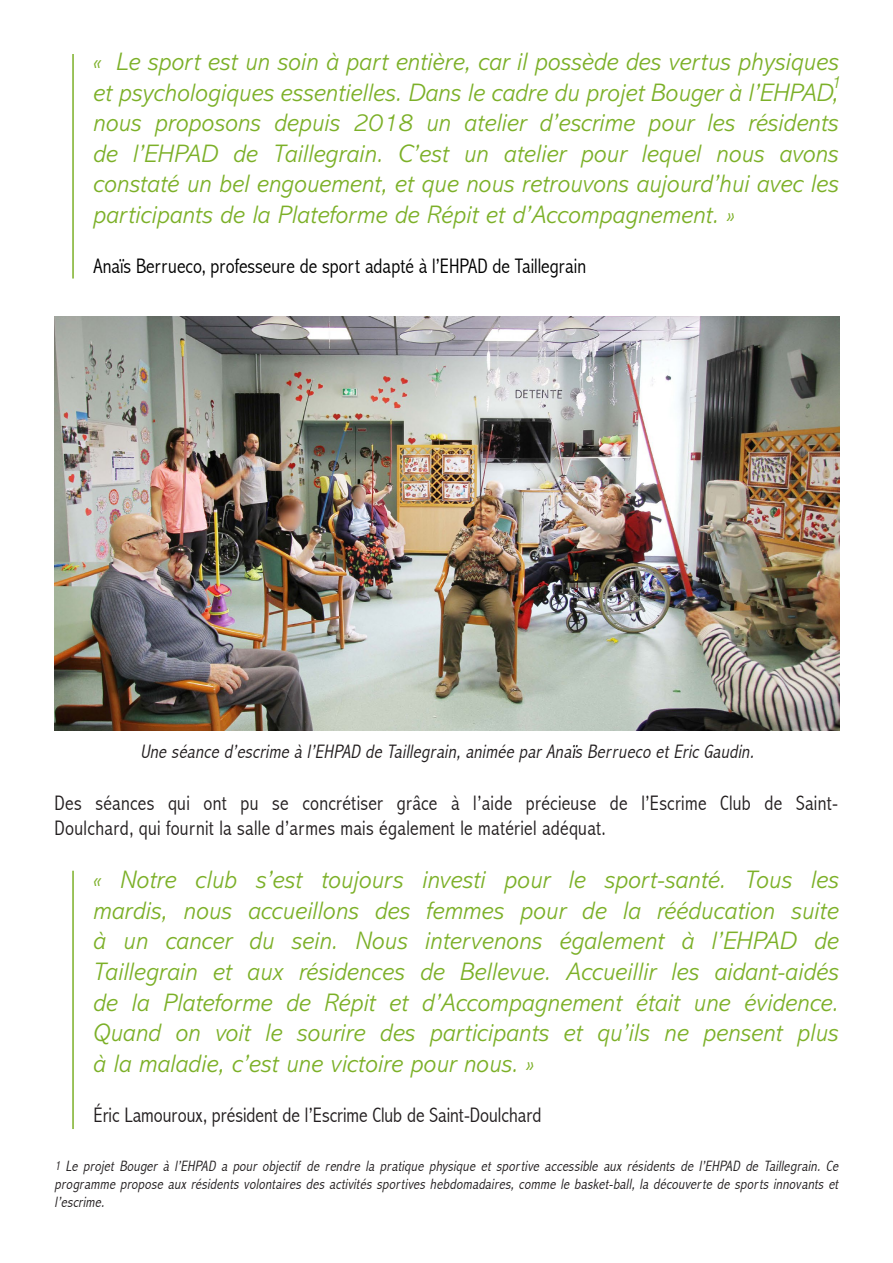
<style>
.page{position:relative;width:893px;height:1263px;background:#fff}
.page>*{position:absolute;margin:0;border:0;box-sizing:border-box;transform-origin:0 0}
.t1{font:italic 300 25.5px/30.6px "Abadi MT Std";color:#7cb028;text-align:justify}
.t2{font:300 condensed 21px/25.2px "Abadi";letter-spacing:.015em;color:#231f20}
.t3{font:300 condensed 21px "Abadi";color:#000}
.t4{font:italic 300 condensed 19.5px "Abadi";color:#231f20}
.t5{font:italic 300 18px "Abadi MT Std";color:#7cb028}
.t6{font:italic 300 condensed 15px/18px "Abadi";color:#231f20;text-align:justify}
.t7{font:italic 300 condensed 13.5px "Abadi";color:#231f20}
.s1{color:#000}
</style>
<div class="page">
<hr style="left:72px;top:54px;width:2px;height:225px;background:#7cb028">
<hr style="left:72px;top:871px;width:2px;height:258px;background:#7cb028">
<img style="left:55px;top:317px;width:785px;height:414px">
<p class="t1" style="left:94px;top:47px;width:747px">« Le sport est un soin à part entière, car il possède des vertus physiques et psychologiques essentielles. Dans le cadre du projet Bouger à l’EHPAD, nous proposons depuis 2018 un atelier d’escrime pour les résidents de l’EHPAD de Taillegrain. C’est un atelier pour lequel nous avons constaté un bel engouement, et que nous retrouvons aujourd’hui avec les participants de la Plateforme de Répit et d’Accompagnement. »</p>
<p class="t3" style="left:94px;top:254px;width:494px">Anaïs Berrueco, professeure de sport adapté à l’EHPAD de Taillegrain</p>
<p class="t5" style="left:831px;top:73px;width:12px">1</p>
<p class="t4" style="left:140px;top:740px;width:619px">Une séance d’escrime à l’EHPAD de Taillegrain,animée parAna<span class="s1">ï</span>s Berrueco etEric Gaudin.</p>
<p class="t2" style="left:55px;top:790px;width:785px">Des séances qui ont pu se concrétiser grâce à l’aide précieuse de l’Escrime Club de Saint-<br>Doulchard, qui fournit la salle d’armes mais également le matériel adéquat.</p>
<p class="t1" style="left:94px;top:865px;width:747px">« Notre club s’est toujours investi pour le sport-santé. Tous les mardis, nous accueillons des femmes pour de la rééducation suite à un cancer du sein. Nous intervenons également à l’EHPAD de Taillegrain et aux résidences de Bellevue. Accueillir les aidant-aidés de la Plateforme de Répit et d’Accompagnement était une évidence.<br>Quand on voit le sourire des participants et qu’ils ne pensent plus à la maladie, c’est une victoire pour nous. »</p>
<p class="t2" style="left:94px;top:1102px;width:449px">Éric Lamouroux, président de l’Escrime Club de Saint-Doulchard</p>
<p class="t6" style="left:55px;top:1157px;width:788px;text-indent:11px">Le projet Bouger à l’EHPAD a pour objectif de rendre la pratique physique et sportive accessible aux résidents de l’EHPAD de Taillegrain. Ce programme propose aux résidents volontaires des activités sportives hebdomadaires, comme le basket-ball, la découverte de sports innovants et l’escrime.</p>
<p class="t7" style="left:55px;top:1157px;width:10px">1</p>
</div>
